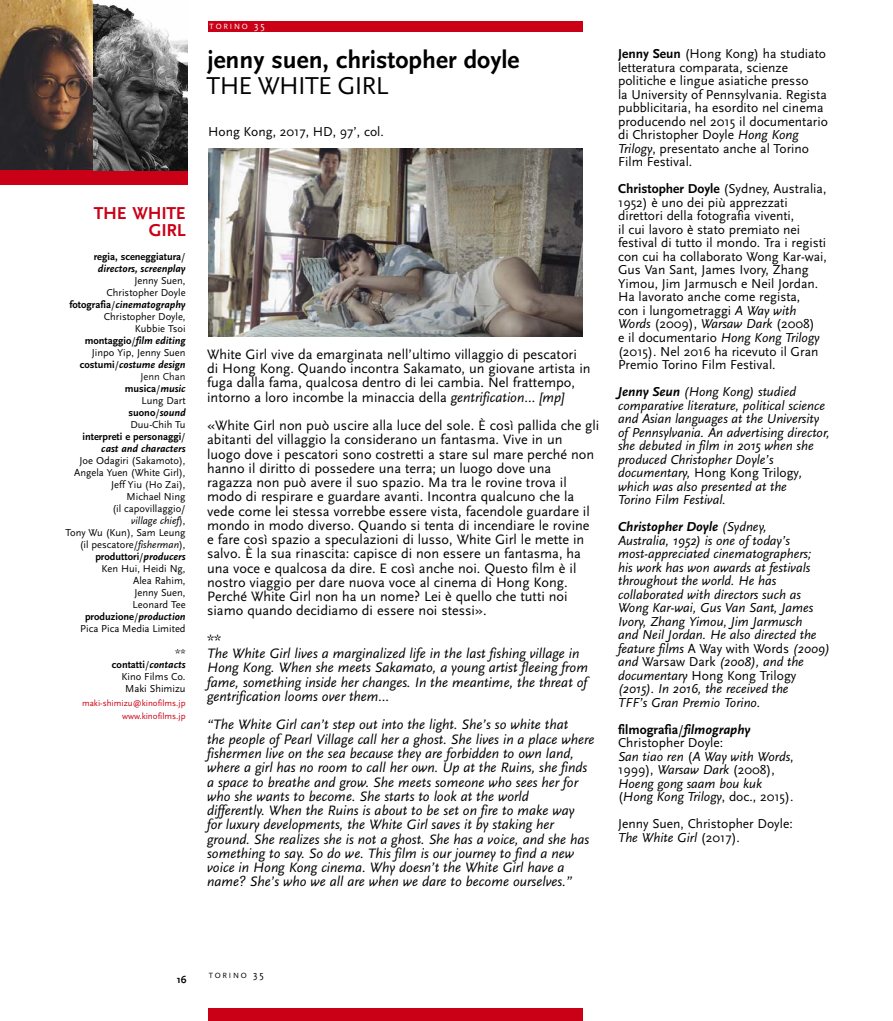
<style>
.page{position:relative;width:893px;height:1021px;background:#fff}
.page>*{position:absolute;margin:0;border:0;box-sizing:border-box;transform-origin:0 0}
.t1{font:700 25.5px "Scala Sans";color:#000}
.t2{font:25.5px "Scala Sans";letter-spacing:-.03em;color:#000}
.t3{font:700 18px/17.2px "Scala Sans";letter-spacing:-.015em;color:#ca0016;text-align:right}
.t4{font:14.25px/14.2px "Scala Sans";color:#000}
.t5{font:italic 14.25px/14.2px "Scala Sans";color:#000}
.t6{font:italic 13.5px/13.5px "Scala Sans";color:#000}
.t7{font:13.5px/13.5px "Scala Sans";color:#000}
.t8{font:10.5px/12px "Scala Sans";color:#000;text-align:right}
.t9{font:italic 700 10.5px/12px "Scala Sans";color:#000;text-align:center}
.t10{font:700 10.5px "Scala Sans";color:#000}
.t11{font:9px/13.5px "Scala Sans";color:#ca0016;text-align:right}
.t12{font:7.8px "Scala Sans";letter-spacing:.23em;color:#fff}
.t13{font:7.8px "Scala Sans";letter-spacing:.23em;color:#000}
.s1{font-style:normal}
.s2{font-weight:400;font-style:normal}
.s3{font-weight:700}
.s4{font-weight:700;font-style:italic}
.s5{color:#131313}
.s6{font-style:italic}
.s7{font-size:10.5px}
.s8{font-weight:700;font-style:normal}
</style>
<div class="page">
<img style="left:0;top:0;width:93px;height:171px">
<div style="left:208px;top:1008px;width:375px;height:12px;background:#ca0016"></div>
<div style="left:208px;top:21px;width:375px;height:11px;background:#ca0016"></div>
<div style="left:0;top:171px;width:187px;height:14px;background:#ca0016"></div>
<svg style="left:93px;top:3px;width:94px;height:168px"></svg>
<img style="left:208px;top:148px;width:375px;height:189px">
<p class="t3" style="left:94px;top:206px;width:93px">THE WHITE<br>GIRL</p>
<p class="t9" style="left:94px;top:251px;width:93px"><span class="s1">regia, sceneggiatura</span><span class="s2">/ </span>directors, screenplay</p>
<p class="t8" style="left:69px;top:275px;width:118px">Jenny Suen,<br>Christopher Doyle <span class="s3">fotografia</span>/<span class="s4">cinematography<br></span>Christopher Doyle,<br>Kubbie Tsoi <span class="s3">montaggio</span>/<span class="s4">film editing<br></span>Jinpo Yip, Jenny Suen <span class="s3">costumi</span>/<span class="s4">costume design<br></span><span class="s5">Jenn Chan<br></span><span class="s3">musica</span>/<span class="s4">music<br></span>Lung Dart<br><span class="s3">suono</span>/<span class="s4">sound<br></span>Duu-Chih Tu<br><span class="s3">interpreti e personaggi</span>/ <span class="s4">cast and characters</span></p>
<p class="t8" style="left:66px;top:455px;width:122px">Joe Odagiri (Sakamoto),<br>Angela Yuen (White Girl),<br>Jeff Yiu (Ho Zai),<br>Michael Ning<br>(il capovillaggio/<br><span class="s6">village chief</span>),<br>Tony Wu (Kun), Sam Leung (il pescatore/<span class="s6">fisherman</span>), <span class="s3">produttori</span>/<span class="s4">producers<br></span>Ken Hui, Heidi Ng,<br>Alea Rahim,<br>Jenny Suen,<br>Leonard Tee <span class="s3">produzione</span>/<span class="s4">production<br></span>Pica Pica Media Limited</p>
<p class="t8" style="left:112px;top:647px;width:75px">** <span class="s3">contatti</span>/<span class="s4">contacts<br></span>Kino Films Co.<br>Maki Shimizu</p>
<p class="t11" style="left:82px;top:696px;width:105px">maki-shimizu@kinofilms.jp www.kinofilms.jp</p>
<p class="t12" style="left:210px;top:23px;width:57px">TORINO <span class="s7">35</span></p>
<h1 class="t1" style="left:207px;top:49px;width:313px">jenny suen, christopher doyle</h1>
<p class="t7" style="left:618px;top:48px;width:211px"><span class="s3">Jenny Seun</span> (Hong Kong) ha studiato letteratura comparata, scienze politiche e lingue asiatiche presso<br>la University of Pennsylvania. Regista pubblicitaria, ha esordito nel cinema producendo nel 2015 il documentario di Christopher Doyle <span class="s6">Hong Kong Trilogy</span>, presentato anche al Torino Film Festival.</p>
<p class="t7" style="left:618px;top:183px;width:210px"><span class="s3">Christopher Doyle</span> (Sydney, Australia, 1952) è uno dei più apprezzati direttori della fotografia viventi,<br>il cui lavoro è stato premiato nei festival di tutto il mondo. Tra i registi con cui ha collaborato Wong Kar-wai, Gus Van Sant, James Ivory, Zhang Yimou, Jim Jarmusch e Neil Jordan.<br>Ha lavorato anche come regista,<br>con i lungometraggi <span class="s6">A Way with Words</span> (2009), <span class="s6">Warsaw Dark</span> (2008)<br>e il documentario <span class="s6">Hong Kong Trilogy </span>(2015). Nel 2016 ha ricevuto il Gran Premio Torino Film Festival.</p>
<p class="t6" style="left:618px;top:386px;width:213px"><span class="s3">Jenny Seun</span> (Hong Kong) studied comparative literature, political science and Asian languages at the University of Pennsylvania. An advertising director, she debuted in film in 2015 when she produced Christopher Doyle’s documentary, <span class="s1">Hong Kong Trilogy</span>, which was also presented at the<br>Torino Film Festival.</p>
<p class="t6" style="left:618px;top:521px;width:213px"><span class="s3">Christopher Doyle</span> (Sydney,<br>Australia, 1952) is one of today’s most-appreciated cinematographers;<br>his work has won awards at festivals throughout the world. He has collaborated with directors such as<br>Wong Kar-wai, Gus Van Sant, James<br>Ivory, Zhang Yimou, Jim Jarmusch<br>and Neil Jordan. He also directed the feature films <span class="s1">A Way with Words</span> (2009) and <span class="s1">Warsaw Dark</span> (2008), and the documentary <span class="s1">Hong Kong Trilogy </span>(2015). In 2016, the received the<br>TFF’s Gran Premio Torino.</p>
<p class="t6" style="left:618px;top:723px;width:177px"><span class="s8">filmografia</span><span class="s1">/</span><span class="s3">filmography<br></span><span class="s1">Christopher Doyle:<br></span>San tiao ren <span class="s1">(</span>A Way with Words<span class="s1">,<br>1999),</span> Warsaw Dark <span class="s1">(2008),<br></span>Hoeng gong saam bou kuk <span class="s1">(</span>Hong Kong Trilogy<span class="s1">, doc., 2015).</span></p>
<p class="t7" style="left:618px;top:818px;width:176px">Jenny Suen, Christopher Doyle:<br><span class="s6">The White Girl</span> (2017).</p>
<h1 class="t2" style="left:207px;top:75px;width:183px">THE WHITE GIRL</h1>
<p class="t7" style="left:208px;top:126px;width:177px">Hong Kong, 2017, HD, 97’, col.</p>
<p class="t4" style="left:207px;top:348px;width:385px">White Girl vive da emarginata nell’ultimo villaggio di pescatori di Hong Kong. Quando incontra Sakamato, un giovane artista in fuga dalla fama, qualcosa dentro di lei cambia. Nel frattempo, intorno a loro incombe la minaccia della <span class="s6">gentrification</span>… <span class="s6">[mp]</span></p>
<p class="t4" style="left:207px;top:419px;width:394px">«White Girl non può uscire alla luce del sole. È così pallida che gli abitanti del villaggio la considerano un fantasma. Vive in un luogo dove i pescatori sono costretti a stare sul mare perché non hanno il diritto di possedere una terra; un luogo dove una ragazza non può avere il suo spazio. Ma tra le rovine trova il modo di respirare e guardare avanti. Incontra qualcuno che la vede come lei stessa vorrebbe essere vista, facendole guardare il mondo in modo diverso. Quando si tenta di incendiare le rovine e fare così spazio a speculazioni di lusso, White Girl le mette in salvo. È la sua rinascita: capisce di non essere un fantasma, ha una voce e qualcosa da dire. E così anche noi. Questo film è il nostro viaggio per dare nuova voce al cinema di Hong Kong.<br>Perché White Girl non ha un nome? Lei è quello che tutti noi siamo quando decidiamo di essere noi stessi».</p>
<p class="t4" style="left:207px;top:633px;width:16px">**</p>
<p class="t5" style="left:207px;top:647px;width:382px">The White Girl lives a marginalized life in the last fishing village in Hong Kong. When she meets Sakamato, a young artist fleeing from fame, something inside her changes. In the meantime, the threat of gentrification looms over them…</p>
<p class="t5" style="left:207px;top:719px;width:389px">“The White Girl can’t step out into the light. She’s so white that<br>the people of Pearl Village call her a ghost. She lives in a place where fishermen live on the sea because they are forbidden to own land, where a girl has no room to call her own. Up at the Ruins, she finds a space to breathe and grow. She meets someone who sees her for who she wants to become. She starts to look at the world<br>differently. When the Ruins is about to be set on fire to make way<br>for luxury developments, the White Girl saves it by staking her ground. She realizes she is not a ghost. She has a voice, and she has something to say. So do we. This film is our journey to find a new voice in Hong Kong cinema. Why doesn’t the White Girl have a name? She’s who we all are when we dare to become ourselves.”</p>
<p class="t10" style="left:177px;top:974px;width:11px">16</p>
<p class="t13" style="left:209px;top:972px;width:57px">TORINO <span class="s7">35</span></p>
</div>
